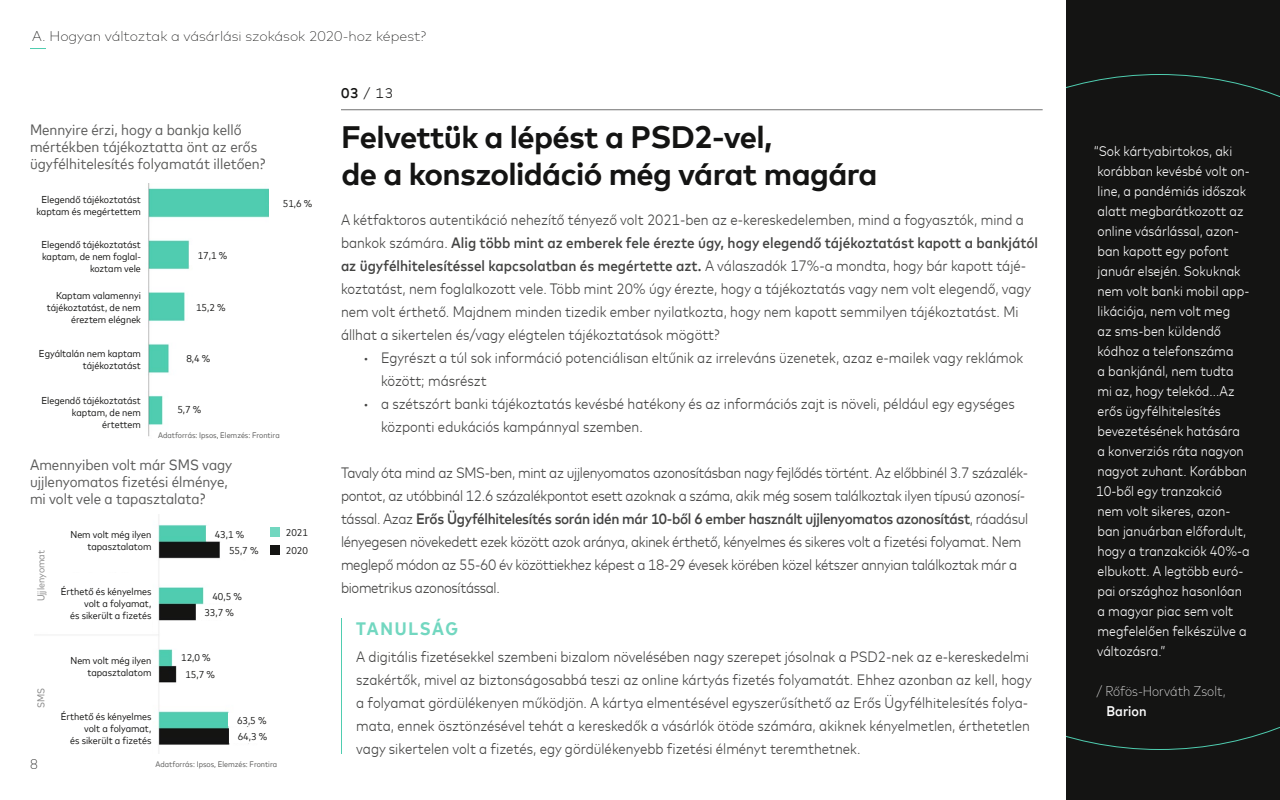
<style>
.page{position:relative;width:1280px;height:800px;background:#fff}
.page>*{position:absolute;margin:0;border:0;box-sizing:border-box;transform-origin:0 0}
.t1{font:700 31px/37.2px "Mark Offc For MC";letter-spacing:-.02em;color:#141413}
.t2{font:700 18px "Mark For MC Nrw";letter-spacing:.095em;color:#72d7c0}
.t3{font:300 15px/23px "Mark For MC Nrw";color:#434342}
.t4{font:300 15px/23px "Mark For MC Nrw";letter-spacing:-.02em;color:#434342}
.t5{font:15px/17px "Mark For MC Nrw";color:#5b5b5a}
.t6{font:300 14px/20px "Mark For MC Nrw";color:#fff}
.t7{font:200 14px "Mark Offc For MC";color:#141413}
.t8{font:300 expanded 14px "Mark For MC Nrw";color:#fff}
.t9{font:500 14px "Mark For MC Nrw";color:#fff}
.t10{font:300 14px "Mark Offc For MC";color:#141413}
.t11{font:300 expanded 14px "Mark For MC Nrw";color:#141413}
.t12{font:10px/12px "Mark For MC Nrw";color:#141413;text-align:right}
.t13{font:10px "Mark For MC Nrw";color:#898989}
.t14{font:8px "Mark For MC Nrw";color:#5b5b5a}
.s1{font-weight:500}
</style>
<div class="page">
<img style="left:158px;top:514px;width:91px;height:240px">
<svg style="left:30px;top:48px;width:16px;height:1px"></svg>
<div style="left:1067px;top:0;width:213px;height:800px;background:#141413"></div>
<svg style="left:1067px;top:74px;width:213px;height:676px"></svg>
<hr style="left:341px;top:618px;width:1px;height:136px;background:#4fcdb0">
<img style="left:148px;top:184px;width:120px;height:253px">
<hr style="left:341px;top:110px;width:702px;height:1px;background:#727271">
<div style="left:189px;top:245px;width:38px;height:19px;background:#fff"></div>
<div style="left:188px;top:297px;width:38px;height:19px;background:#fff"></div>
<div style="left:172px;top:349px;width:38px;height:19px;background:#fff"></div>
<div style="left:163px;top:400px;width:38px;height:19px;background:#fff"></div>
<div style="left:221px;top:543px;width:38px;height:15px;background:#fff"></div>
<div style="left:206px;top:526px;width:38px;height:15px;background:#fff"></div>
<div style="left:196px;top:605px;width:38px;height:15px;background:#fff"></div>
<div style="left:204px;top:588px;width:38px;height:15px;background:#fff"></div>
<div style="left:177px;top:666px;width:38px;height:16px;background:#fff"></div>
<div style="left:173px;top:650px;width:38px;height:15px;background:#fff"></div>
<div style="left:229px;top:713px;width:38px;height:13px;background:#fff"></div>
<div style="left:229px;top:728px;width:38px;height:15px;background:#fff"></div>
<div style="left:270px;top:527px;width:10px;height:10px;background:#72d7c0"></div>
<div style="left:270px;top:545px;width:10px;height:10px;background:#141413"></div>
<p class="t7" style="left:32px;top:26px;width:396px">A. Hogyan változtak a vásárlási szokások 2020-hoz képest?</p>
<p class="t5" style="left:30px;top:120px;width:237px">Mennyire érzi, hogy a bankja kellő mértékben tájékoztatta önt az erős ügyfélhitelesítés folyamatát illetően?</p>
<p class="t12" style="left:36px;top:193px;width:106px;text-align:center">Elegendő tájékoztatást kaptam és megértettem</p>
<p class="t12" style="left:283px;top:196px;width:31px">51,6 %</p>
<p class="t12" style="left:198px;top:248px;width:31px">17,1 %</p>
<p class="t12" style="left:41px;top:238px;width:101px">Elegendő tájékoztatást kaptam, de nem foglal&shy;koztam vele</p>
<p class="t12" style="left:47px;top:289px;width:96px">Kaptam valamennyi tájékoztatást, de nem éreztem elégnek</p>
<p class="t12" style="left:39px;top:347px;width:103px">Egyáltalán nem kaptam tájékoztatást</p>
<p class="t12" style="left:41px;top:393px;width:101px">Elegendő tájékoztatást kaptam, de nem értettem</p>
<p class="t12" style="left:196px;top:300px;width:31px">15,2 %</p>
<p class="t12" style="left:186px;top:352px;width:26px">8,4 %</p>
<p class="t12" style="left:177px;top:403px;width:26px">5,7 %</p>
<p class="t14" style="left:158px;top:429px;width:123px">Adatforrás: Ipsos, Elemzés: Frontira</p>
<p class="t5" style="left:30px;top:455px;width:204px">Amennyiben volt már SMS vagy ujjlenyomatos fizetési élménye, mi volt vele a tapasztalata?</p>
<p class="t13" style="left:34px;top:601px;width:52px;rotate:-90deg">Ujjlenyomat</p>
<p class="t12" style="left:71px;top:527px;width:82px">Nem volt még ilyen tapasztalatom</p>
<p class="t12" style="left:61px;top:585px;width:92px">Érthető és kényelmes volt a folyamat,<br>és sikerült a fizetés</p>
<p class="t12" style="left:215px;top:527px;width:31px">43,1 %</p>
<p class="t12" style="left:229px;top:544px;width:31px">55,7 %</p>
<p class="t12" style="left:212px;top:589px;width:31px">40,5 %</p>
<p class="t12" style="left:204px;top:606px;width:31px">33,7 %</p>
<p class="t12" style="left:286px;top:522px;width:24px;line-height:18.8px;text-align:left">2021<br>2020</p>
<p class="t13" style="left:34px;top:708px;width:21px;rotate:-90deg">SMS</p>
<p class="t11" style="left:30px;top:754px;width:9px">8</p>
<p class="t12" style="left:71px;top:654px;width:82px">Nem volt még ilyen tapasztalatom</p>
<p class="t12" style="left:61px;top:709px;width:92px">Érthető és kényelmes volt a folyamat,<br>és sikerült a fizetés</p>
<p class="t12" style="left:181px;top:651px;width:31px">12,0 %</p>
<p class="t12" style="left:185px;top:668px;width:31px">15,7 %</p>
<p class="t12" style="left:237px;top:711px;width:32px;line-height:15.9px;text-align:left">63,5 %<br>64,3 %</p>
<p class="t14" style="left:156px;top:758px;width:123px">Adatforrás: Ipsos, Elemzés: Frontira</p>
<p class="t10" style="left:341px;top:83px;width:54px"><span class="s1">03</span> / 13</p>
<h1 class="t1" style="left:341px;top:116px;width:538px">Felvettük a lépést a PSD2-vel,<br>de a konszolidáció még várat magára</h1>
<p class="t3" style="left:341px;top:207px;width:699px">A kétfaktoros autentikáció nehezítő tényező volt 2021-ben az e-kereskedelemben, mind a fogyasztók, mind a bankok számára. <span class="s1">Alig több mint az emberek fele érezte úgy, hogy elegendő tájékoztatást kapott a bankjától az ügyfélhitelesítéssel kapcsolatban és megértette azt.</span> A válaszadók 17%-a mondta, hogy bár kapott tájé&shy;koztatást, nem foglalkozott vele. Több mint 20% úgy érezte, hogy a tájékoztatás vagy nem volt elegendő, vagy nem volt érthető. Majdnem minden tizedik ember nyilatkozta, hogy nem kapott semmilyen tájékoztatást. Mi állhat a sikertelen és/vagy elégtelen tájékoztatások mögött?</p>
<p class="t3" style="left:381px;top:345px;width:644px;text-indent:-18px">• Egyrészt a túl sok információ potenciálisan eltűnik az irreleváns üzenetek, azaz e-mailek vagy reklámok között; másrészt</p>
<p class="t3" style="left:381px;top:391px;width:635px;text-indent:-18px">• a szétszórt banki tájékoztatás kevésbé hatékony és az információs zajt is növeli, például egy egységes központi edukációs kampánnyal szemben.</p>
<p class="t4" style="left:341px;top:460px;width:689px">Tavaly óta mind az SMS-ben, mint az ujjlenyomatos azonosításban nagy fejlődés történt. Az előbbinél 3.7 százalék&shy;pontot, az utóbbinál 12.6 százalékpontot esett azoknak a száma, akik még sosem találkoztak ilyen típusú azonosí&shy;tással. Azaz <span class="s1">Erős Ügyfélhitelesítés során idén már 10-ből 6 ember használt ujjlenyomatos azonosítást</span>, ráadásul lényegesen növekedett ezek között azok aránya, akinek érthető, kényelmes és sikeres volt a fizetési folyamat. Nem meglepő módon az 55-60 év közöttiekhez képest a 18-29 évesek körében közel kétszer annyian találkoztak már a biometrikus azonosítással.</p>
<p class="t2" style="left:356px;top:615px;width:103px">TANULSÁG</p>
<p class="t3" style="left:356px;top:644px;width:677px">A digitális fizetésekkel szembeni bizalom növelésében nagy szerepet jósolnak a PSD2-nek az e-kereskedelmi szakértők, mivel az biztonságosabbá teszi az online kártyás fizetés folyamatát. Ehhez azonban az kell, hogy a folyamat gördülékenyen működjön. A kártya elmentésével egyszerűsíthető az Erős Ügyfélhitelesítés folya&shy;mata, ennek ösztönzésével tehát a kereskedők a vásárlók ötöde számára, akiknek kényelmetlen, érthetetlen vagy sikertelen volt a fizetés, egy gördülékenyebb fizetési élményt teremthetnek.</p>
<p class="t6" style="left:1094px;top:140px;width:158px">“Sok kártyabirtokos, aki korábban kevésbé volt on&shy;line, a pandémiás időszak alatt megbarátkozott az online vásárlással, azon&shy;ban kapott egy pofont január elsején. Sokuknak nem volt banki mobil app&shy;likációja, nem volt meg<br>az sms-ben küldendő kódhoz a telefonszáma<br>a bankjánál, nem tudta<br>mi az, hogy telekód...Az erős ügyfélhitelesítés bevezetésének hatására<br>a konverziós ráta nagyon nagyot zuhant. Korábban<br>10-ből egy tranzakció<br>nem volt sikeres, azon&shy;ban januárban előfordult, hogy a tranzakciók 40%-a elbukott. A legtöbb euró&shy;pai országhoz hasonlóan<br>a magyar piac sem volt megfelelően felkészülve a változásra.”</p>
<p class="t8" style="left:1096px;top:681px;width:131px">/ Rőfös-Horváth Zsolt,</p>
<p class="t9" style="left:1107px;top:701px;width:42px">Barion</p>
</div>
